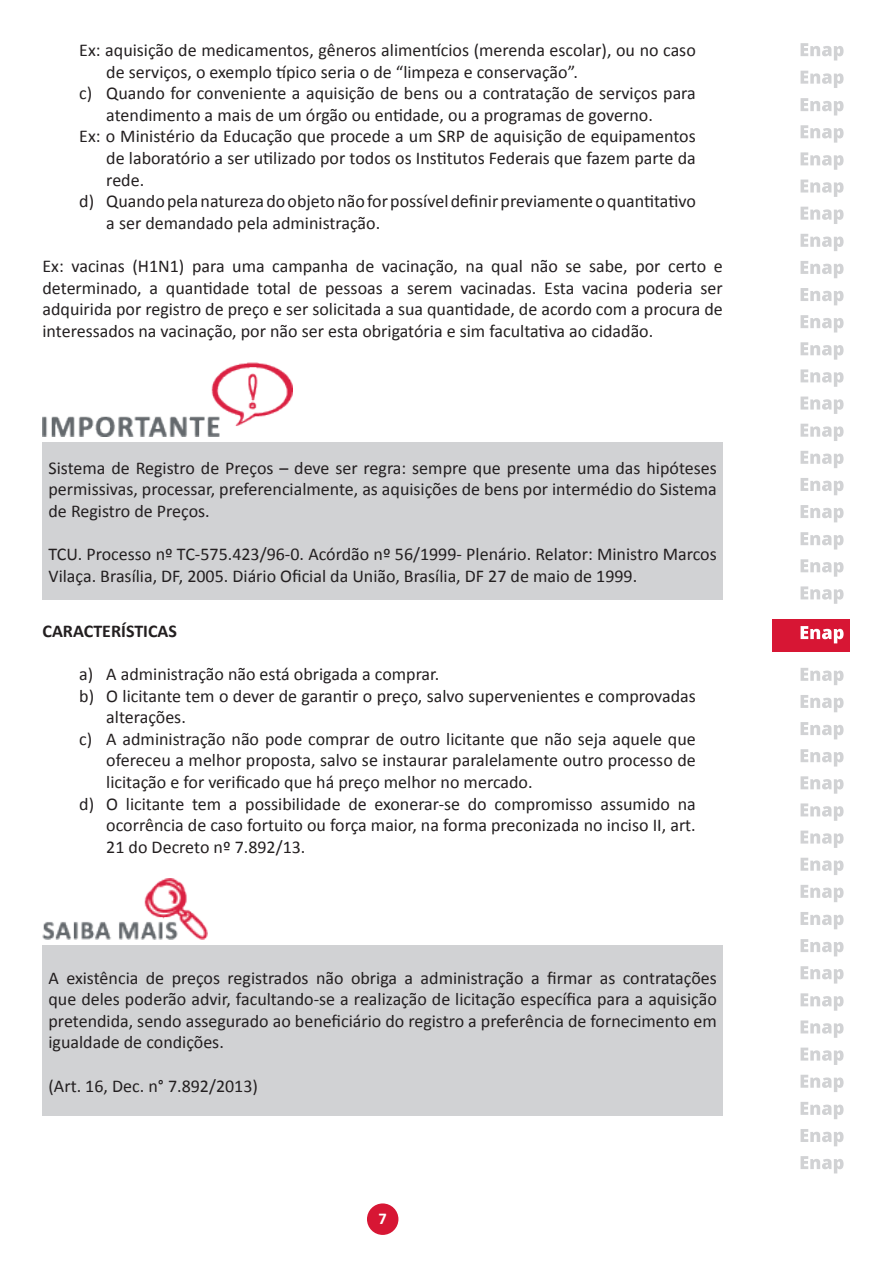
<style>
.page{position:relative;width:893px;height:1263px;background:#fff}
.page>*{position:absolute;margin:0;border:0;box-sizing:border-box;transform-origin:0 0}
.t1{font:18px/21.6px "Calibri";color:#231f20;text-align:justify}
.t2{font:700 18px "Calibri";color:#231f20}
.t3{font:700 16.5px "Calibri";color:#fff}
</style>
<div class="page">
<div style="left:367px;top:1203px;width:31px;height:32px;background:#d71634;border-radius:50%"></div>
<div style="left:772px;top:619px;width:77px;height:32px;background:#d71634"></div>
<svg style="left:801px;top:626px;width:43px;height:17px"></svg>
<svg style="left:801px;top:98px;width:43px;height:17px"></svg>
<svg style="left:801px;top:125px;width:43px;height:18px"></svg>
<svg style="left:801px;top:152px;width:43px;height:18px"></svg>
<svg style="left:801px;top:180px;width:43px;height:17px"></svg>
<svg style="left:801px;top:207px;width:43px;height:17px"></svg>
<svg style="left:801px;top:234px;width:43px;height:17px"></svg>
<svg style="left:801px;top:261px;width:43px;height:17px"></svg>
<svg style="left:801px;top:288px;width:43px;height:17px"></svg>
<svg style="left:801px;top:315px;width:43px;height:17px"></svg>
<svg style="left:801px;top:342px;width:43px;height:18px"></svg>
<svg style="left:801px;top:369px;width:43px;height:18px"></svg>
<svg style="left:801px;top:397px;width:43px;height:17px"></svg>
<svg style="left:801px;top:424px;width:43px;height:17px"></svg>
<svg style="left:801px;top:451px;width:43px;height:17px"></svg>
<svg style="left:801px;top:478px;width:43px;height:17px"></svg>
<svg style="left:801px;top:505px;width:43px;height:17px"></svg>
<svg style="left:801px;top:532px;width:43px;height:17px"></svg>
<svg style="left:801px;top:559px;width:43px;height:18px"></svg>
<svg style="left:801px;top:586px;width:43px;height:18px"></svg>
<svg style="left:801px;top:668px;width:43px;height:17px"></svg>
<svg style="left:801px;top:695px;width:43px;height:17px"></svg>
<svg style="left:801px;top:722px;width:43px;height:17px"></svg>
<svg style="left:801px;top:749px;width:43px;height:17px"></svg>
<svg style="left:801px;top:776px;width:43px;height:18px"></svg>
<svg style="left:801px;top:803px;width:43px;height:18px"></svg>
<svg style="left:801px;top:830px;width:43px;height:18px"></svg>
<svg style="left:801px;top:858px;width:43px;height:17px"></svg>
<svg style="left:801px;top:885px;width:43px;height:17px"></svg>
<svg style="left:801px;top:912px;width:43px;height:17px"></svg>
<svg style="left:801px;top:939px;width:43px;height:17px"></svg>
<svg style="left:801px;top:966px;width:43px;height:17px"></svg>
<svg style="left:801px;top:993px;width:43px;height:18px"></svg>
<svg style="left:801px;top:1020px;width:43px;height:18px"></svg>
<svg style="left:801px;top:1047px;width:43px;height:18px"></svg>
<svg style="left:801px;top:1075px;width:43px;height:17px"></svg>
<svg style="left:801px;top:1102px;width:43px;height:17px"></svg>
<svg style="left:801px;top:1129px;width:43px;height:17px"></svg>
<svg style="left:801px;top:1156px;width:43px;height:17px"></svg>
<svg style="left:801px;top:71px;width:43px;height:17px"></svg>
<svg style="left:801px;top:43px;width:43px;height:18px"></svg>
<img style="left:43px;top:362px;width:249px;height:74px">
<div style="left:43px;top:442px;width:680px;height:158px;background:#d1d2d4"></div>
<img style="left:43px;top:878px;width:164px;height:61px">
<div style="left:43px;top:945px;width:680px;height:171px;background:#d1d2d4"></div>
<p class="t1" style="left:79px;top:39px;width:618px">Ex: aquisição de medicamentos, gêneros alimentícios (merenda escolar), ou no caso</p>
<p class="t1" style="left:106px;top:61px;width:473px">de serviços, o exemplo típico seria o de “limpeza e conservação”.</p>
<p class="t1" style="left:79px;top:83px;width:618px">c) Quando for conveniente a aquisição de bens ou a contratação de serviços para</p>
<p class="t1" style="left:106px;top:104px;width:548px">atendimento a mais de um órgão ou entidade, ou a programas de governo.</p>
<p class="t1" style="left:79px;top:126px;width:618px">Ex: o Ministério da Educação que procede a um SRP de aquisição de equipamentos</p>
<p class="t1" style="left:106px;top:147px;width:591px">de laboratório a ser utilizado por todos os Institutos Federais que fazem parte da</p>
<p class="t1" style="left:106px;top:169px;width:39px">rede.</p>
<p class="t1" style="left:79px;top:191px;width:618px">d) Quando pela natureza do objeto não for possível definir previamente o quantitativo</p>
<p class="t1" style="left:106px;top:212px;width:275px">a ser demandado pela administração.</p>
<p class="t1" style="left:43px;top:255px;width:682px">Ex: vacinas (H1N1) para uma campanha de vacinação, na qual não se sabe, por certo e determinado, a quantidade total de pessoas a serem vacinadas. Esta vacina poderia ser adquirida por registro de preço e ser solicitada a sua quantidade, de acordo com a procura de interessados na vacinação, por não ser esta obrigatória e sim facultativa ao cidadão.</p>
<p class="t1" style="left:49px;top:457px;width:670px">Sistema de Registro de Preços – deve ser regra: sempre que presente uma das hipóteses permissivas, processar, preferencialmente, as aquisições de bens por intermédio do Sistema de Registro de Preços.</p>
<p class="t1" style="left:49px;top:543px;width:670px">TCU. Processo nº TC-575.423/96-0. Acórdão nº 56/1999- Plenário. Relator: Ministro Marcos<br>Vilaça. Brasília, DF, 2005. Diário Oficial da União, Brasília, DF 27 de maio de 1999.</p>
<p class="t2" style="left:43px;top:619px;width:136px">CARACTERÍSTICAS</p>
<p class="t1" style="left:79px;top:663px;width:361px">a) A administração não está obrigada a comprar.</p>
<p class="t1" style="left:79px;top:685px;width:618px">b) O licitante tem o dever de garantir o preço, salvo supervenientes e comprovadas</p>
<p class="t1" style="left:106px;top:706px;width:81px">alterações.</p>
<p class="t1" style="left:79px;top:728px;width:618px">c) A administração não pode comprar de outro licitante que não seja aquele que</p>
<p class="t1" style="left:106px;top:750px;width:591px">ofereceu a melhor proposta, salvo se instaurar paralelamente outro processo de</p>
<p class="t1" style="left:106px;top:771px;width:428px">licitação e for verificado que há preço melhor no mercado.</p>
<p class="t1" style="left:79px;top:793px;width:618px">d) O licitante tem a possibilidade de exonerar-se do compromisso assumido na</p>
<p class="t1" style="left:106px;top:814px;width:591px">ocorrência de caso fortuito ou força maior, na forma preconizada no inciso II, art.</p>
<p class="t1" style="left:106px;top:836px;width:201px">21 do Decreto nº 7.892/13.</p>
<p class="t1" style="left:49px;top:967px;width:670px">A existência de preços registrados não obriga a administração a firmar as contratações que deles poderão advir, facultando-se a realização de licitação específica para a aquisição pretendida, sendo assegurado ao beneficiário do registro a preferência de fornecimento em igualdade de condições.</p>
<p class="t1" style="left:49px;top:1075px;width:211px">(Art. 16, Dec. n° 7.892/2013)</p>
<p class="t3" style="left:378px;top:1208px;width:10px">7</p>
</div>
